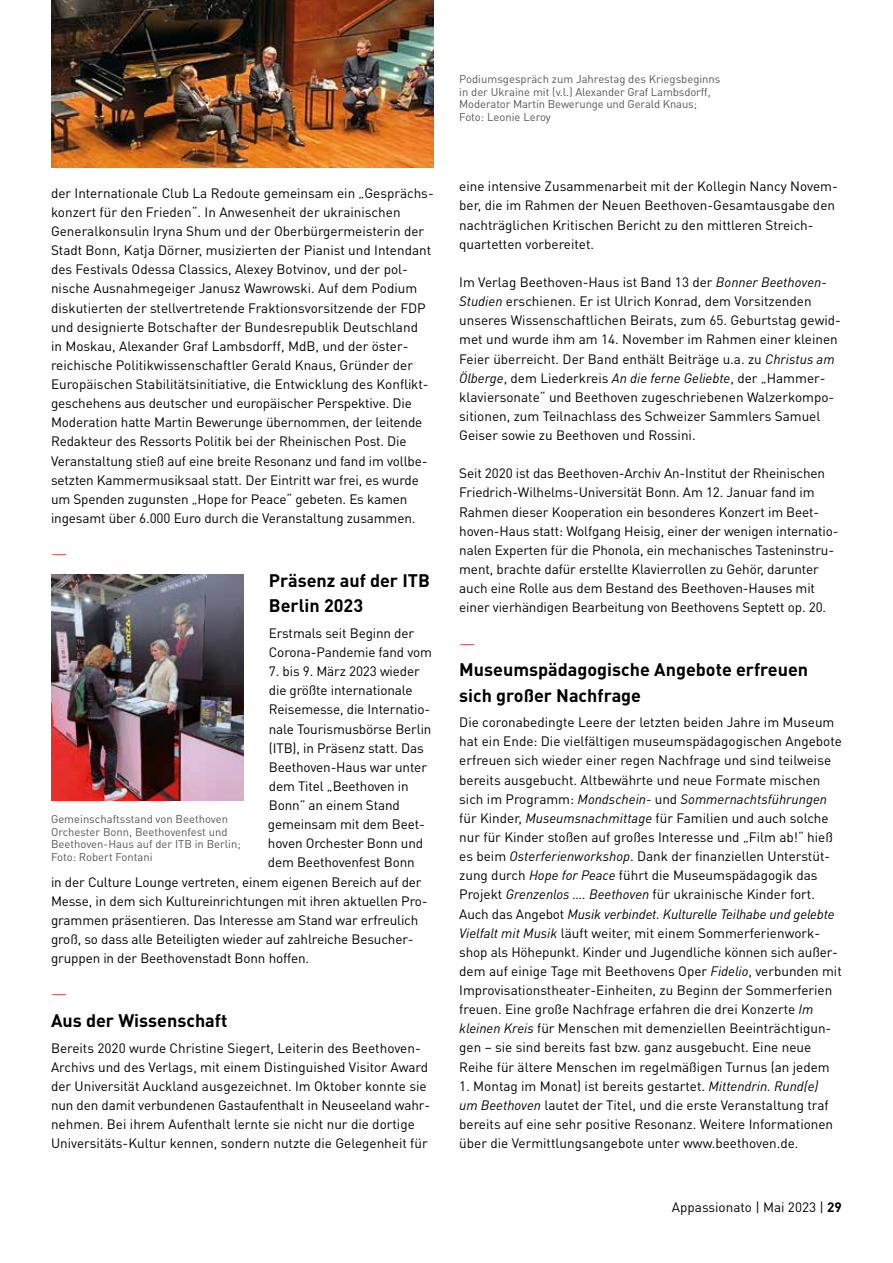
<style>
.page{position:relative;width:893px;height:1263px;background:#fff}
.page>*{position:absolute;margin:0;border:0;box-sizing:border-box;transform-origin:0 0}
.t1{font:700 18px/25.5px "DIN Pro";color:#000}
.t2{font:18px "DIN Pro";color:#dd6766}
.t3{font:13.5px/19.2px "DIN Pro";color:#000}
.t4{font:11.25px/12.8px "DIN Pro";color:#575756}
.s1{font-style:italic}
.s2{font-weight:700}
</style>
<div class="page">
<img style="left:51px;top:0;width:383px;height:168px">
<img style="left:51px;top:574px;width:192px;height:226px">
<p class="t3" style="left:51px;top:183px;width:384px">der Internationale Club La Redoute gemeinsam ein „Gesprächs&shy;konzert für den Frieden“. In Anwesenheit der ukrainischen Generalkonsulin Iryna Shum und der Oberbürgermeisterin der Stadt Bonn, Katja Dörner, musizierten der Pianist und Intendant des Festivals Odessa Classics, Alexey Botvinov, und der pol&shy;nische Ausnahmegeiger Janusz Wawrowski. Auf dem Podium diskutierten der stellvertretende Fraktionsvorsitzende der FDP und designierte Botschafter der Bundesrepublik Deutschland<br>in Moskau, Alexander Graf Lambsdorff, MdB, und der öster&shy;reichische Politikwissenschaftler Gerald Knaus, Gründer der Europäischen Stabilitätsinitiative, die Entwicklung des Konflikt&shy;geschehens aus deutscher und europäischer Perspektive. Die Moderation hatte Martin Bewerunge übernommen, der leitende Redakteur des Ressorts Politik bei der Rheinischen Post. Die Veranstaltung stieß auf eine breite Resonanz und fand im vollbe&shy;setzten Kammermusiksaal statt. Der Eintritt war frei, es wurde um Spenden zugunsten „Hope for Peace“ gebeten. Es kamen ingesamt über 6.000 Euro durch die Veranstaltung zusammen.</p>
<h1 class="t2" style="left:51px;top:543px;width:18px">—</h1>
<h1 class="t1" style="left:269px;top:567px;width:163px">Präsenz auf der ITB<br>Berlin 2023</h1>
<p class="t3" style="left:269px;top:623px;width:165px">Erstmals seit Beginn der<br>Corona-Pandemie fand vom</p>
<p class="t3" style="left:269px;top:661px;width:153px">7. bis 9. März 2023 wieder</p>
<p class="t3" style="left:269px;top:680px;width:145px">die größte internationale</p>
<p class="t3" style="left:269px;top:699px;width:163px">Reisemesse, die Internatio-</p>
<p class="t3" style="left:269px;top:718px;width:164px">nale Tourismusbörse Berlin</p>
<p class="t3" style="left:269px;top:738px;width:156px">(ITB), in Präsenz statt. Das</p>
<p class="t3" style="left:269px;top:757px;width:160px">Beethoven-Haus war unter</p>
<p class="t3" style="left:269px;top:776px;width:141px">dem Titel „Beethoven in</p>
<p class="t3" style="left:269px;top:795px;width:132px">Bonn” an einem Stand</p>
<p class="t3" style="left:268px;top:814px;width:158px">gemeinsam mit dem Beet-</p>
<p class="t3" style="left:268px;top:833px;width:157px">hoven Orchester Bonn und</p>
<p class="t3" style="left:268px;top:852px;width:148px">dem Beethovenfest Bonn</p>
<p class="t3" style="left:51px;top:871px;width:372px">in der Culture Lounge vertreten, einem eigenen Bereich auf der</p>
<p class="t3" style="left:51px;top:891px;width:378px">Messe, in dem sich Kultureinrichtungen mit ihren aktuellen Pro-</p>
<p class="t3" style="left:51px;top:910px;width:369px">grammen präsentieren. Das Interesse am Stand war erfreulich</p>
<p class="t3" style="left:51px;top:929px;width:364px">groß, so dass alle Beteiligten wieder auf zahlreiche Besucher-</p>
<p class="t3" style="left:51px;top:948px;width:260px">gruppen in der Beethovenstadt Bonn hoffen.</p>
<h1 class="t2" style="left:51px;top:983px;width:18px">—</h1>
<h1 class="t1" style="left:51px;top:1007px;width:178px">Aus der Wissenschaft</h1>
<p class="t3" style="left:51px;top:1037px;width:379px">Bereits 2020 wurde Christine Siegert, Leiterin des Beethoven-Archivs und des Verlags, mit einem Distinguished Visitor Award der Universität Auckland ausgezeichnet. Im Oktober konnte sie nun den damit verbundenen Gastaufenthalt in Neuseeland wahr&shy;nehmen. Bei ihrem Aufenthalt lernte sie nicht nur die dortige Universitäts-Kultur kennen, sondern nutzte die Gelegenheit für</p>
<p class="t4" style="left:51px;top:812px;width:191px">Gemeinschaftsstand von Beethoven<br>Orchester Bonn, Beethovenfest und<br>Beethoven-Haus auf der ITB in Berlin;<br>Foto: Robert Fontani</p>
<p class="t4" style="left:459px;top:72px;width:263px">Podiumsgespräch zum Jahrestag des Kriegsbeginns in der Ukraine mit (v.l.) Alexander Graf Lambsdorff, Moderator Martin Bewerunge und Gerald Knaus; Foto: Leonie Leroy</p>
<p class="t3" style="left:459px;top:176px;width:380px">eine intensive Zusammenarbeit mit der Kollegin Nancy Novem&shy;ber, die im Rahmen der Neuen Beethoven-Gesamtausgabe den nachträglichen Kritischen Bericht zu den mittleren Streich&shy;quartetten vorbereitet.</p>
<p class="t3" style="left:459px;top:272px;width:383px">Im Verlag Beethoven-Haus ist Band 13 der <span class="s1">Bonner Beethoven-Studien</span> erschienen. Er ist Ulrich Konrad, dem Vorsitzenden unseres Wissenschaftlichen Beirats, zum 65. Geburtstag gewid&shy;met und wurde ihm am 14. November im Rahmen einer kleinen Feier überreicht. Der Band enthält Beiträge u.a. zu <span class="s1">Christus am Ölberge</span>, dem Liederkreis <span class="s1">An die ferne Geliebte</span>, der „Hammer&shy;klaviersonate“ und Beethoven zugeschriebenen Walzerkompo&shy;sitionen, zum Teilnachlass des Schweizer Sammlers Samuel Geiser sowie zu Beethoven und Rossini.</p>
<p class="t3" style="left:459px;top:463px;width:379px">Seit 2020 ist das Beethoven-Archiv An-Institut der Rheinischen Friedrich-Wilhelms-Universität Bonn. Am 12. Januar fand im Rahmen dieser Kooperation ein besonderes Konzert im Beet&shy;hoven-Haus statt: Wolfgang Heisig, einer der wenigen internatio&shy;nalen Experten für die Phonola, ein mechanisches Tasteninstru&shy;ment, brachte dafür erstellte Klavierrollen zu Gehör, darunter auch eine Rolle aus dem Bestand des Beethoven-Hauses mit einer vierhändigen Bearbeitung von Beethovens Septett op. 20.</p>
<h1 class="t2" style="left:459px;top:632px;width:18px">—</h1>
<h1 class="t1" style="left:459px;top:656px;width:350px">Museumspädagogische Angebote erfreuen sich großer Nachfrage</h1>
<p class="t3" style="left:459px;top:712px;width:384px">Die coronabedingte Leere der letzten beiden Jahre im Museum hat ein Ende: Die vielfältigen museumspädagogischen Angebote erfreuen sich wieder einer regen Nachfrage und sind teilweise bereits ausgebucht. Altbewährte und neue Formate mischen sich im Programm: <span class="s1">Mondschein-</span> und <span class="s1">Sommernachtsführungen </span>für Kinder, <span class="s1">Museumsnachmittage</span> für Familien und auch solche nur für Kinder stoßen auf großes Interesse und „Film ab!“ hieß es beim <span class="s1">Osterferienworkshop</span>. Dank der finanziellen Unterstüt&shy;zung durch <span class="s1">Hope for Peace</span> führt die Museumspädagogik das Projekt <span class="s1">Grenzenlos …. Beethoven</span> für ukrainische Kinder fort.<br>Auch das Angebot <span class="s1">Musik verbindet. Kulturelle Teilhabe und gelebte Vielfalt mit Musik</span> läuft weiter, mit einem Sommerferienwork&shy;shop als Höhepunkt. Kinder und Jugendliche können sich außer&shy;dem auf einige Tage mit Beethovens Oper <span class="s1">Fidelio</span>, verbunden mit Improvisationstheater-Einheiten, zu Beginn der Sommerferien freuen. Eine große Nachfrage erfahren die drei Konzerte <span class="s1">Im kleinen Kreis</span> für Menschen mit demenziellen Beeinträchtigun&shy;gen – sie sind bereits fast bzw. ganz ausgebucht. Eine neue Reihe für ältere Menschen im regelmäßigen Turnus (an jedem</p>
<p class="t3" style="left:459px;top:1076px;width:375px">1. Montag im Monat) ist bereits gestartet. <span class="s1">Mittendrin. Rund(e) um Beethoven</span> lautet der Titel, und die erste Veranstaltung traf bereits auf eine sehr positive Resonanz. Weitere Informationen über die Vermittlungsangebote unter www.beethoven.de.</p>
<p class="t3" style="left:672px;top:1197px;width:172px">Appassionato | Mai 2023 | <span class="s2">29</span></p>
</div>
